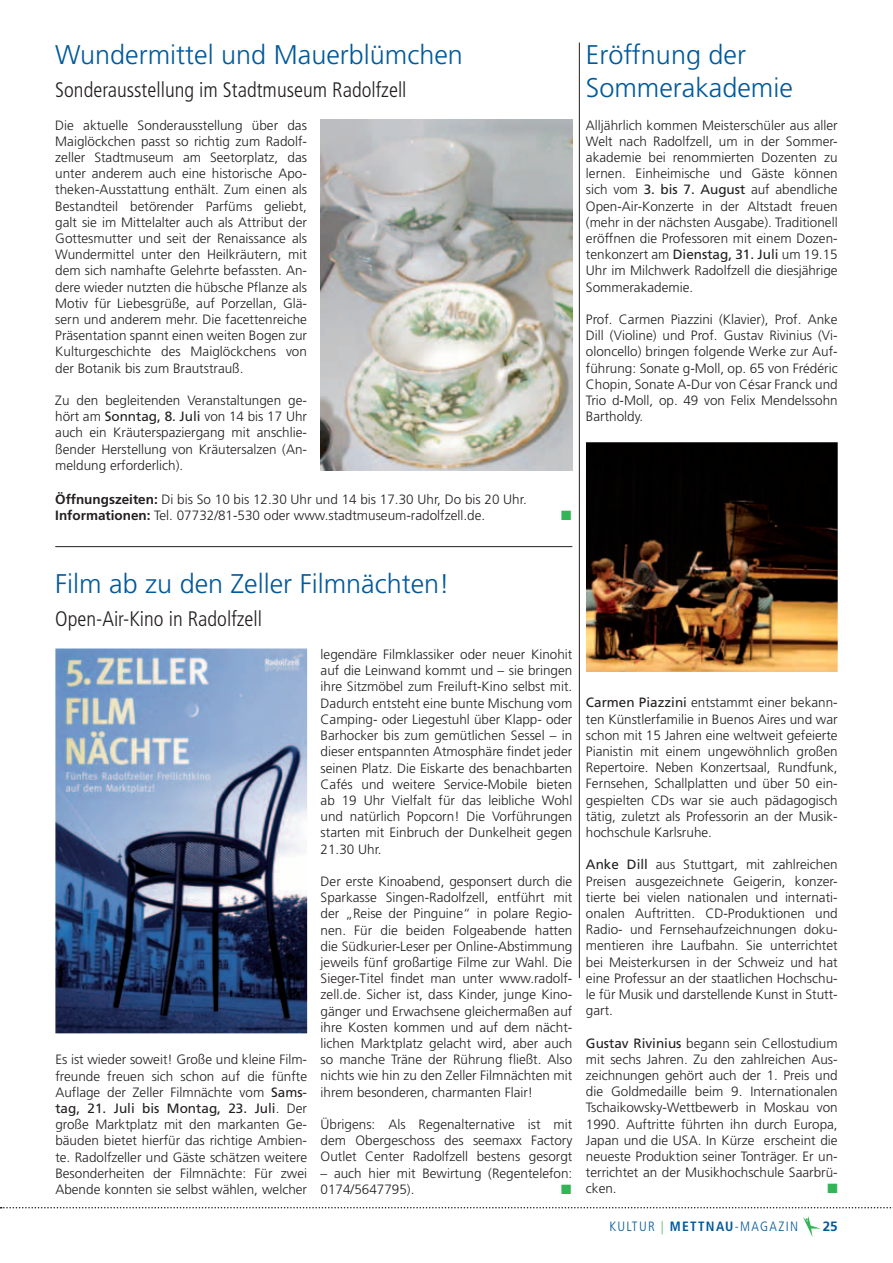
<style>
.page{position:relative;width:893px;height:1263px;background:#fff}
.page>*{position:absolute;margin:0;border:0;box-sizing:border-box;transform-origin:0 0}
.t1{font:300 27px/33px "Frutiger";color:#00599a}
.t2{font:300 condensed 21px "Frutiger";color:#231f20}
.t3{font:300 13.5px/16.2px "Frutiger";color:#231f20;text-align:justify}
.t4{font:300 condensed 13.5px "Frutiger";letter-spacing:.1em;color:#00599a}
.t5{font:13.5px "Zapf Dingbats ITC";color:#32b457}
.t6{font:700 13.5px "Frutiger";color:#00599a}
.s1{font-weight:400}
.s2{font-weight:700}
.s3{color:#32b457}
</style>
<div class="page">
<img style="left:586px;top:442px;width:252px;height:230px">
<svg style="left:803px;top:1216px;width:18px;height:21px"></svg>
<svg style="left:0;top:1207px;width:893px;height:1px"></svg>
<img style="left:321px;top:119px;width:251px;height:352px">
<img style="left:55px;top:648px;width:252px;height:385px">
<hr style="left:579px;top:43px;width:1px;height:935px;background:#231f20">
<hr style="left:55px;top:546px;width:517px;height:1px;background:#231f20">
<h1 class="t1" style="left:55px;top:38px;width:409px">Wundermittel und Mauerblümchen</h1>
<h2 class="t2" style="left:55px;top:78px;width:353px">Sonderausstellung im Stadtmuseum Radolfzell</h2>
<p class="t3" style="left:55px;top:117px;width:253px">Die aktuelle Sonderausstellung über das Maiglöckchen passt so richtig zum Radolf&shy;zeller Stadtmuseum am Seetorplatz, das unter anderem auch eine historische Apo&shy;theken-Ausstattung enthält. Zum einen als Bestandteil betörender Parfüms geliebt, galt sie im Mittelalter auch als Attribut der Gottesmutter und seit der Renaissance als Wundermittel unter den Heilkräutern, mit dem sich namhafte Gelehrte befassten. An&shy;dere wieder nutzten die hübsche Pflanze als Motiv für Liebesgrüße, auf Porzellan, Glä&shy;sern und anderem mehr. Die facettenreiche Präsentation spannt einen weiten Bogen zur Kulturgeschichte des Maiglöckchens von der Botanik bis zum Brautstrauß.</p>
<p class="t3" style="left:55px;top:392px;width:253px">Zu den begleitenden Veranstaltungen ge&shy;hört am <span class="s1">Sonntag, 8. Juli</span> von 14 bis 17 U hr auch ein Kräuterspaziergang mit anschlie&shy;ßender Herstellung von Kräutersalzen (An&shy;meldung erforderlich).</p>
<p class="t3" style="left:55px;top:491px;width:473px"><span class="s2">Öffnungszeiten:</span> Di bis So 10 bis 12.30 U hr und 14 bis 17.30 U hr, Do bis 20 U hr.<br><span class="s2">Informationen:</span> Tel. 07732/81-530 oder www.stadtmuseum-radolfzell.de.</p>
<h1 class="t1" style="left:586px;top:38px;width:208px">Eröffnung der<br>Sommerakademie</h1>
<p class="t3" style="left:586px;top:117px;width:253px">Alljährlich kommen Meisterschüler aus aller Welt nach Radolfzell, um in der Sommer&shy;akademie bei renommierten Dozenten zu lernen. Einheimische und Gäste können sich vom <span class="s1">3. bis 7. August</span> auf abendliche Open-Air-Konzerte in der Altstadt freuen (mehr in der nächsten Ausgabe). Traditionell eröffnen die Professoren mit einem Dozen&shy;tenkonzert am <span class="s1">Dienstag, 31. Juli</span> um 19.15<br>U hr im Milchwerk Radolfzell die diesjährige Sommerakademie.</p>
<p class="t3" style="left:586px;top:311px;width:253px">Prof. Carmen Piazzini (Klavier), Prof. Anke Dill (Violine) und Prof. Gustav Rivinius (Vi&shy;oloncello) bringen folgende Werke zur Auf&shy;führung: Sonate g-Moll, op. 65 von Frédéric Chopin, Sonate A-Dur von César Franck und Trio d-Moll, op. 49 von Felix Mendelssohn Bartholdy.</p>
<p class="t5" style="left:561px;top:509px;width:12px">■</p>
<h1 class="t1" style="left:55px;top:567px;width:396px">Film ab zu den Zeller Filmnächten!</h1>
<h2 class="t2" style="left:55px;top:607px;width:208px">Open-Air-Kino in Radolfzell</h2>
<p class="t3" style="left:55px;top:1051px;width:253px">Es ist wieder soweit! Große und kleine Film&shy;freunde freuen sich schon auf die fünfte Auflage der Zeller Filmnächte vom <span class="s1">Sams&shy;tag, 21. Juli bis Montag, 23. Juli</span>. Der große Marktplatz mit den markanten Ge&shy;bäuden bietet hierfür das richtige Ambien&shy;te. Radolfzeller und Gäste schätzen weitere Besonderheiten der Filmnächte: Für zwei Abende konnten sie selbst wählen, welcher</p>
<p class="t3" style="left:321px;top:646px;width:253px">legendäre Filmklassiker oder neuer Kinohit auf die Leinwand kommt und – sie bringen ihre Sitzmöbel zum Freiluft-Kino selbst mit.<br>Dadurch entsteht eine bunte Mischung vom Camping- oder Liegestuhl über Klapp- oder Barhocker bis zum gemütlichen Sessel – in dieser entspannten Atmosphäre findet jeder seinen Platz. Die Eiskarte des benachbarten Cafés und weitere Service-Mobile bieten ab 19 U hr Vielfalt für das leibliche Wohl und natürlich Popcorn! Die Vorführungen starten mit Einbruch der Dunkelheit gegen 21.30 Uhr.</p>
<p class="t3" style="left:321px;top:873px;width:253px">Der erste Kinoabend, gesponsert durch die Sparkasse Singen-Radolfzell, entführt mit der „Reise der Pinguine“ in polare Regio&shy;nen. Für die beiden Folgeabende hatten die Südkurier-Leser per Online-Abstimmung jeweils fünf großartige Filme zur Wahl. Die Sieger-Titel findet man unter www.radolf&shy;zell.de. Sicher ist, dass Kinder, junge Kino&shy;gänger und Erwachsene gleichermaßen auf ihre Kosten kommen und auf dem nächt&shy;lichen Marktplatz gelacht wird, aber auch so manche Träne der Rührung fließt. Also nichts wie hin zu den Zeller Filmnächten mit ihrem besonderen, charmanten Flair!</p>
<p class="t3" style="left:321px;top:1116px;width:253px">Übrigens: Als Regenalternative ist mit dem Obergeschoss des seemaxx Factory Outlet Center Radolfzell bestens gesorgt</p>
<p class="t3" style="left:321px;top:1165px;width:253px">– auch hier mit Bewirtung (Regentelefon:<br>0174/5647795).</p>
<p class="t5" style="left:561px;top:1183px;width:12px">■</p>
<p class="t3" style="left:586px;top:694px;width:253px"><span class="s1">Carmen Piazzini</span> entstammt einer bekann&shy;ten Künstlerfamilie in Buenos Aires und war schon mit 15 Jahren eine weltweit gefeierte Pianistin mit einem ungewöhnlich großen Repertoire. Neben Konzertsaal, Rundfunk, Fernsehen, Schallplatten und über 50 ein&shy;gespielten CDs war sie auch pädagogisch tätig, zuletzt als Professorin an der Musik&shy;hochschule Karlsruhe.</p>
<p class="t3" style="left:586px;top:856px;width:253px"><span class="s1">Anke Dill</span> aus Stuttgart, mit zahlreichen Preisen ausgezeichnete Geigerin, konzer&shy;tierte bei vielen nationalen und internati&shy;onalen Auftritten. CD-Produktionen und Radio- und Fernsehaufzeichnungen doku&shy;mentieren ihre Laufbahn. Sie unterrichtet bei Meisterkursen in der Schweiz und hat eine Professur an der staatlichen Hochschu&shy;le für Musik und darstellende Kunst in Stutt&shy;gart.</p>
<p class="t3" style="left:586px;top:1035px;width:253px"><span class="s1">Gustav Rivinius</span> begann sein Cellostudium mit sechs Jahren. Zu den zahlreichen Aus&shy;zeichnungen gehört auch der 1. Preis und die Goldmedaille beim 9. Internationalen Tschaikowsky-Wettbewerb in Moskau von 1990. Auftritte führten ihn durch Europa, Japan und die USA. In Kürze erscheint die neueste Produktion seiner Tonträger. Er un&shy;terrichtet an der Musikhochschule Saarbrü&shy;cken.</p>
<p class="t5" style="left:827px;top:1182px;width:12px">■</p>
<p class="t4" style="left:609px;top:1219px;width:190px">Ku ltur <span class="s3">|</span> <span class="s2">METTNAU</span>-Magazin</p>
<p class="t6" style="left:823px;top:1218px;width:17px">25</p>
</div>
